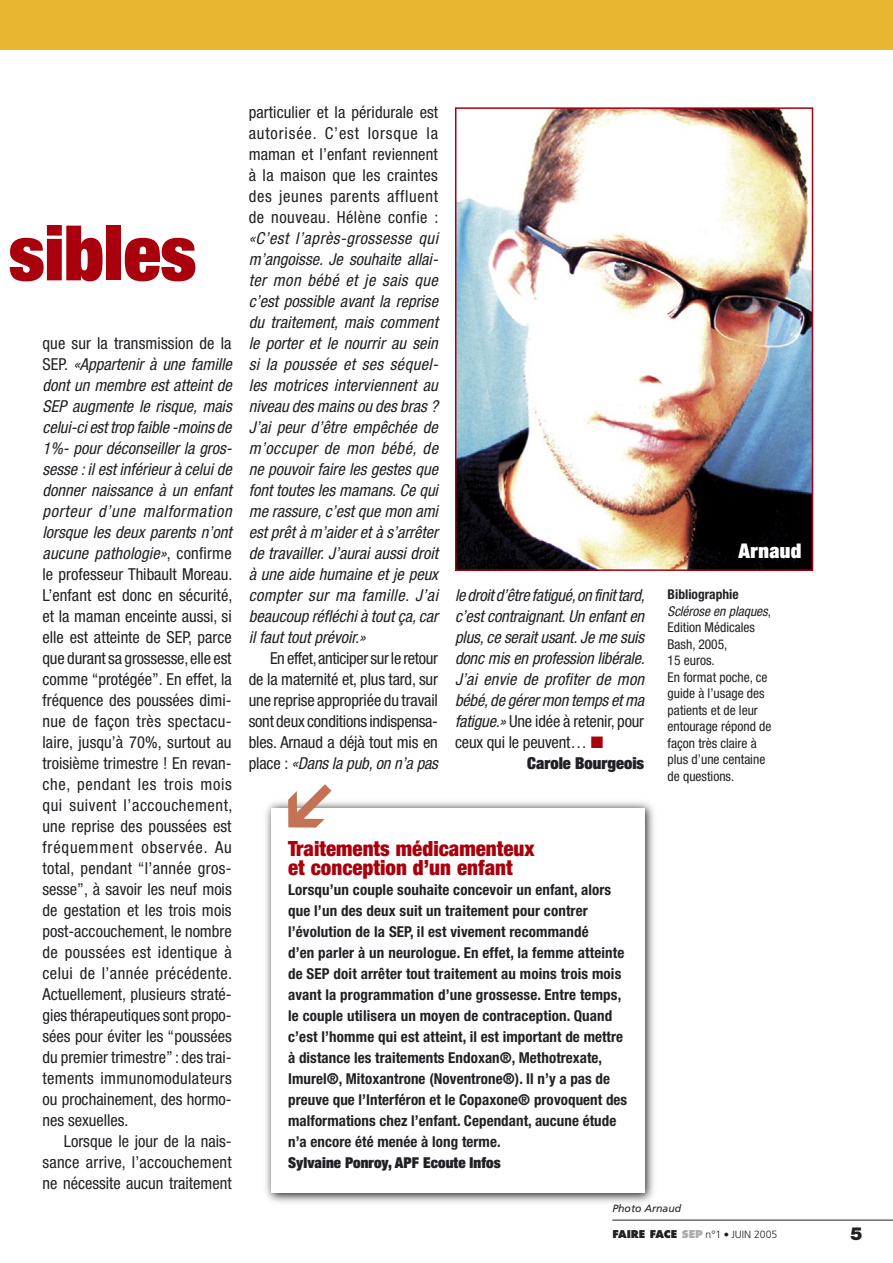
<style>
.page{position:relative;width:893px;height:1263px;background:#fff}
.page>*{position:absolute;margin:0;border:0;box-sizing:border-box;transform-origin:0 0}
.t1{font:900 expanded 76.65px "Helvetica Neue";color:#a8000c}
.t2{font:900 condensed 21px/19.5px "Helvetica Neue";color:#a8000c}
._3-Chapo{font:900 expanded 20.25px "Helvetica Neue";letter-spacing:.02em;color:#fff}
.t3{font:900 18px "Helvetica Neue";color:#212125}
._4-TXT{font:condensed 16.5px/21px "Helvetica Neue";color:#212125;text-align:justify}
._4-TXT-2{font:italic condensed 16.5px/21px "Helvetica Neue";color:#212125}
._4-TXT-3{font:900 expanded 16.5px "Helvetica Neue";color:#212125}
._4-TXT-4{font:700 condensed 15px/21px "Helvetica Neue";letter-spacing:.01em;color:#212125}
._4-TXT-5{font:900 expanded 15px "Helvetica Neue";letter-spacing:.005em;color:#212125}
.t4{font:condensed 13.5px/16.5px "Helvetica Neue";color:#212125}
.t5{font:700 condensed 13.5px "Helvetica Neue";color:#212125}
.t6{font:300 10.5px "Frutiger";color:#212125}
.t7{font:italic 10.5px "Frutiger";color:#212125}
.s1{font-style:italic}
.s2{font-style:normal}
.s3{color:#a8000c}
.s4{font-family:"Futura";font-weight:800}
.s5{font-family:"Futura";font-weight:800;color:#acadb0}
.s6{font-family:"Times";font-weight:400;font-size:13.5px}
</style>
<div class="page">
<hr style="left:612px;top:1220px;width:281px;height:1px;background:#212125">
<div style="left:0;top:0;width:893px;height:50px;background:#e8b631"></div>
<svg style="left:266px;top:802px;width:388px;height:401px;background:#c7c7c8"></svg>
<div style="left:271px;top:807px;width:373px;height:385px;background:#fff"></div>
<img style="left:458px;top:110px;width:352px;height:458px">
<div style="left:455px;top:107px;width:358px;height:464px;border:2px solid #a8000c"></div>
<svg style="left:274px;top:802px;width:69px;height:6px"></svg>
<h1 class="t1" style="left:9px;top:204px;width:189px">sibles</h1>
<p class="_4-TXT" style="left:43px;top:333px;width:191px;text-align:left">que sur la transmission de la<br>SEP. <span class="s1">«Appartenir à une famille dont un membre est atteint de<br>SEP augmente le risque, mais celui-ci est trop faible -moins de<br>1%- pour déconseiller la gros&shy;sesse : il est inférieur à celui de donner naissance à un enfant porteur d’une malformation lorsque les deux parents n’ont aucune pathologie»</span>, confirme le professeur Thibault Moreau.<br>L’enfant est donc en sécurité, et la maman enceinte aussi, si elle est atteinte de SEP, parce que durant sa grossesse, elle est comme “protégée”. En effet, la fréquence des poussées dimi&shy;nue de façon très spectacu&shy;laire, jusqu’à 70%, surtout au troisième trimestre ! En revan&shy;che, pendant les trois mois qui suivent l’accouchement, une reprise des poussées est fréquemment observée. Au total, pendant “l’année gros&shy;sesse”, à savoir les neuf mois de gestation et les trois mois post-accouchement, le nombre de poussées est identique à celui de l’année précédente.<br>Actuellement, plusieurs straté&shy;gies thérapeutiques sont propo&shy;sées pour éviter les “poussées du premier trimestre” : des trai&shy;tements immunomodulateurs ou prochainement, des hormo&shy;nes sexuelles.</p>
<p class="_4-TXT" style="left:43px;top:1131px;width:191px;text-indent:21px">Lorsque le jour de la nais&shy;sance arrive, l’accouchement ne nécessite aucun traitement</p>
<p class="_4-TXT-2" style="left:249px;top:102px;width:191px"><span class="s2">particulier et la péridurale est autorisée. C’est lorsque la maman et l’enfant reviennent à la maison que les craintes des jeunes parents affluent de nouveau. Hélène confie : </span>«C’est l’après-grossesse qui m’angoisse. Je souhaite allai&shy;ter mon bébé et je sais que c’est possible avant la reprise du traitement, mais comment le porter et le nourrir au sein si la poussée et ses séquel&shy;les motrices interviennent au niveau des mains ou des bras ?<br>J’ai peur d’être empêchée de m’occuper de mon bébé, de ne pouvoir faire les gestes que font toutes les mamans. Ce qui me rassure, c’est que mon ami est prêt à m’aider et à s’arrêter de travailler. J’aurai aussi droit à une aide humaine et je peux compter sur ma famille. J’ai beaucoup réfléchi à tout ça, car il faut tout prévoir.»</p>
<p class="_4-TXT" style="left:249px;top:648px;width:191px;text-indent:21px">En effet, anticiper sur le retour de la maternité et, plus tard, sur une reprise appropriée du travail sont deux conditions indispensa&shy;bles. Arnaud a déjà tout mis en place : <span class="s1">«Dans la pub, on n’a pas</span></p>
<p class="_4-TXT-2" style="left:455px;top:585px;width:191px;text-align:justify">le droit d’être fatigué, on finit tard, c’est contraignant. Un enfant en plus, ce serait usant. Je me suis donc mis en profession libérale.<br>J’ai envie de profiter de mon bébé, de gérer mon temps et ma fatigue.» <span class="s2">Une idée à retenir, pour ceux qui le peuvent…</span> <span class="s3">■</span></p>
<p class="_4-TXT-3" style="left:527px;top:753px;width:118px">Carole Bourgeois</p>
<p class="_3-Chapo" style="left:738px;top:538px;width:64px">Arnaud</p>
<p class="t5" style="left:668px;top:586px;width:73px">Bibliographie</p>
<p class="t4" style="left:668px;top:603px;width:105px"><span class="s1">Sclérose en plaques</span>,<br>Edition Médicales<br>Bash, 2005,</p>
<p class="t4" style="left:668px;top:652px;width:49px">15 euros.</p>
<p class="t4" style="left:668px;top:669px;width:105px">En format poche, ce guide à l’usage des patients et de leur entourage répond de façon très claire à plus d’une centaine de questions.</p>
<p class="t2" style="left:288px;top:838px;width:248px">Traitements médicamenteux et conception d’un enfant</p>
<p class="_4-TXT-4" style="left:288px;top:879px;width:341px">Lorsqu’un couple souhaite concevoir un enfant, alors que l’un des deux suit un traitement pour contrer l’évolution de la SEP, il est vivement recommandé<br>d’en parler à un neurologue. En effet, la femme atteinte de SEP doit arrêter tout traitement au moins trois mois avant la programmation d’une grossesse. Entre temps, le couple utilisera un moyen de contraception. Quand c’est l’homme qui est atteint, il est important de mettre à distance les traitements Endoxan®, Methotrexate, Imurel®, Mitoxantrone (Noventrone®). Il n’y a pas de preuve que l’Interféron et le Copaxone® provoquent des malformations chez l’enfant. Cependant, aucune étude n’a encore été menée à long terme.</p>
<p class="_4-TXT-5" style="left:288px;top:1153px;width:214px">Sylvaine Ponroy, APF Ecoute Infos</p>
<p class="t7" style="left:612px;top:1202px;width:70px">Photo Arnaud</p>
<p class="t6" style="left:612px;top:1228px;width:167px"><span class="s4">FAIRE FACE</span> <span class="s5">SEP</span> n°1 <span class="s6">•</span> JUIN 2005</p>
<p class="t3" style="left:850px;top:1223px;width:14px">5</p>
</div>
